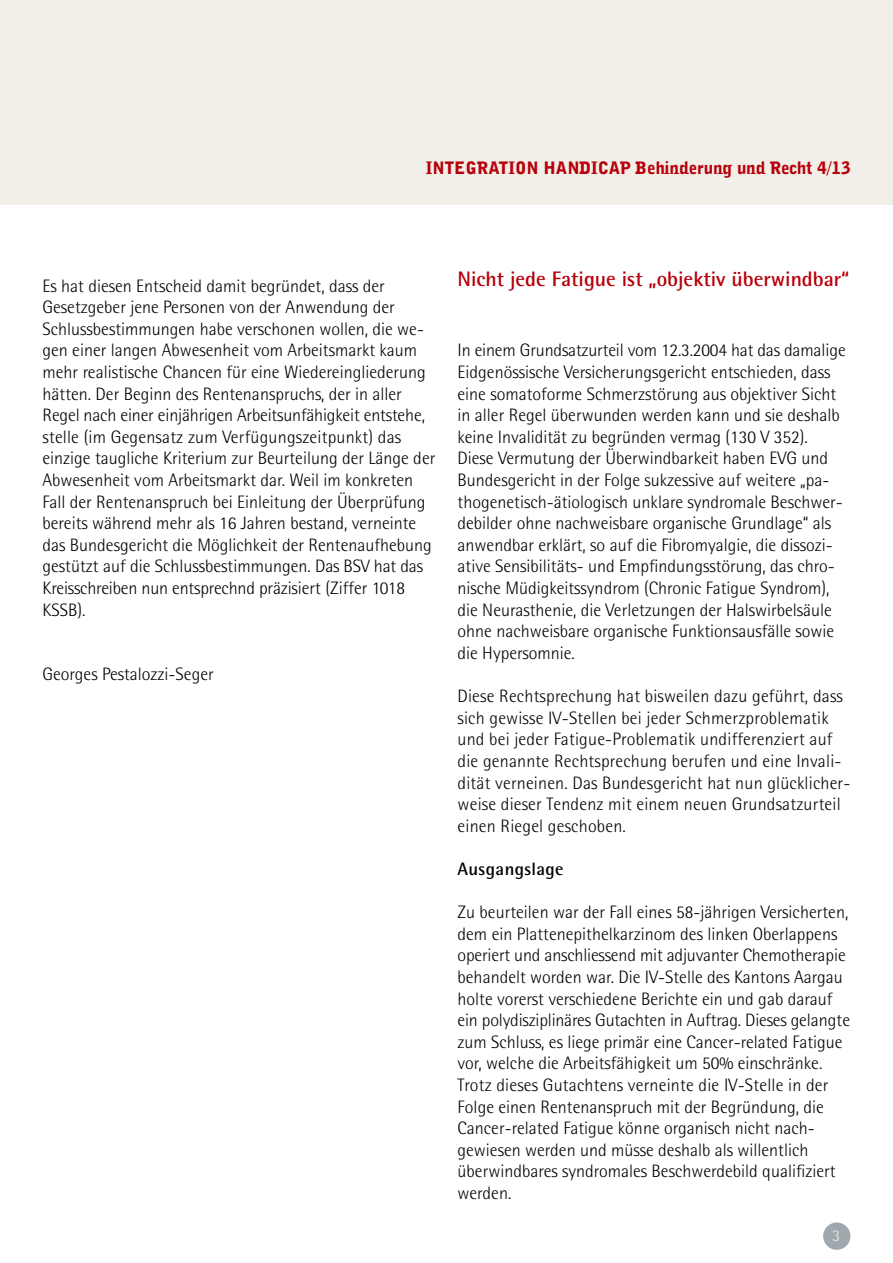
<style>
.page{position:relative;width:893px;height:1263px;background:#fff}
.page>*{position:absolute;margin:0;border:0;box-sizing:border-box;transform-origin:0 0}
.t1{font:700 21px "Agfa Rotis Semisans";color:#b7000c}
.t2{font:300 18px/21.6px "Agfa Rotis Semisans";color:#000}
.t3{font:700 18px "Agfa Rotis Semisans";letter-spacing:.02em;color:#000}
.t4{font:900 17.1px "Avid Gothic";color:#b7000c}
</style>
<div class="page">
<div style="left:0;top:0;width:893px;height:205px;background:#f1efe7"></div>
<div style="left:823px;top:1222px;width:27px;height:28px;background:#9fa8ac;border-radius:50%"></div>
<p class="t4" style="left:426px;top:156px;width:426px">INTEGRATION HANDICAP Behinderung und Recht 4/13</p>
<p class="t2" style="left:43px;top:275px;width:394px">Es hat diesen Entscheid damit begründet, dass der Gesetzgeber jene Personen von der Anwendung der Schlussbestimmungen habe verschonen wollen, die we&shy;gen einer langen Abwesenheit vom Arbeitsmarkt kaum mehr realistische Chancen für eine Wiedereingliederung hätten. Der Beginn des Rentenanspruchs, der in aller Regel nach einer einjährigen Arbeitsunfähigkeit entstehe, stelle (im Gegensatz zum Verfügungszeitpunkt) das einzige taugliche Kriterium zur Beurteilung der Länge der Abwesenheit vom Arbeitsmarkt dar. Weil im konkreten Fall der Rentenanspruch bei Einleitung der Überprüfung bereits während mehr als 1 6 Jahren bestand, verneinte das Bundesgericht die Möglichkeit der Rentenaufhebung gestützt auf die Schlussbestimmungen. Das BSV hat das Kreisschreiben nun entsprechnd präzisiert (Ziffer 1 01 8<br>KSSB).</p>
<p class="t2" style="left:43px;top:664px;width:173px">Georges Pestalozzi-Seger</p>
<p class="t1" style="left:458px;top:266px;width:393px">Nicht jede Fatigue ist „objektiv überwindbar“</p>
<p class="t2" style="left:458px;top:340px;width:390px">In einem Grundsatzurteil vom 1 2.3.2004 hat das damalige Eidgenössische Versicherungsgericht entschieden, dass eine somatoforme Schmerzstörung aus objektiver Sicht in aller Regel überwunden werden kann und sie deshalb keine Invalidität zu begründen vermag (1 30 V 352).<br>Diese Vermutung der Überwindbarkeit haben EVG und Bundesgericht in der Folge sukzessive auf weitere „pa&shy;thogenetisch-ätiologisch unklare syndromale Beschwer&shy;debilder ohne nachweisbare organische Grundlage“ als anwendbar erklärt, so auf die Fibromyalgie, die dissozi&shy;ative Sensibilitäts- und Empfindungsstörung, das chro&shy;nische Müdigkeitssyndrom (Chronic Fatigue Syndrom), die Neurasthenie, die Verletzungen der Halswirbelsäule ohne nachweisbare organische Funktionsausfälle sowie die Hypersomnie.</p>
<p class="t2" style="left:458px;top:685px;width:394px">Diese Rechtsprechung hat bisweilen dazu geführt, dass sich gewisse IV-Stellen bei jeder Schmerzproblematik und bei jeder Fatigue-Problematik undifferenziert auf die genannte Rechtsprechung berufen und eine Invali&shy;dität verneinen. Das Bundesgericht hat nun glücklicher&shy;weise dieser Tendenz mit einem neuen Grundsatzurteil einen Riegel geschoben.</p>
<p class="t3" style="left:458px;top:858px;width:107px">Ausgangslage</p>
<p class="t2" style="left:458px;top:901px;width:394px">Zu beurteilen war der Fall eines 58-jährigen Versicherten, dem ein Plattenepithelkarzinom des linken Oberlappens operiert und anschliessend mit adjuvanter Chemotherapie behandelt worden war. Die IV-Stelle des Kantons Aargau holte vorerst verschiedene Berichte ein und gab darauf ein polydisziplinäres Gutachten in Auftrag. Dieses gelangte zum Schluss, es liege primär eine Cancer-related Fatigue vor, welche die Arbeitsfähigkeit um 50% einschränke.<br>Trotz dieses Gutachtens verneinte die IV-Stelle in der Folge einen Rentenanspruch mit der Begründung, die Cancer-related Fatigue könne organisch nicht nach&shy;gewiesen werden und müsse deshalb als willentlich überwindbares syndromales Beschwerdebild qualifiziert werden.</p>
</div>
